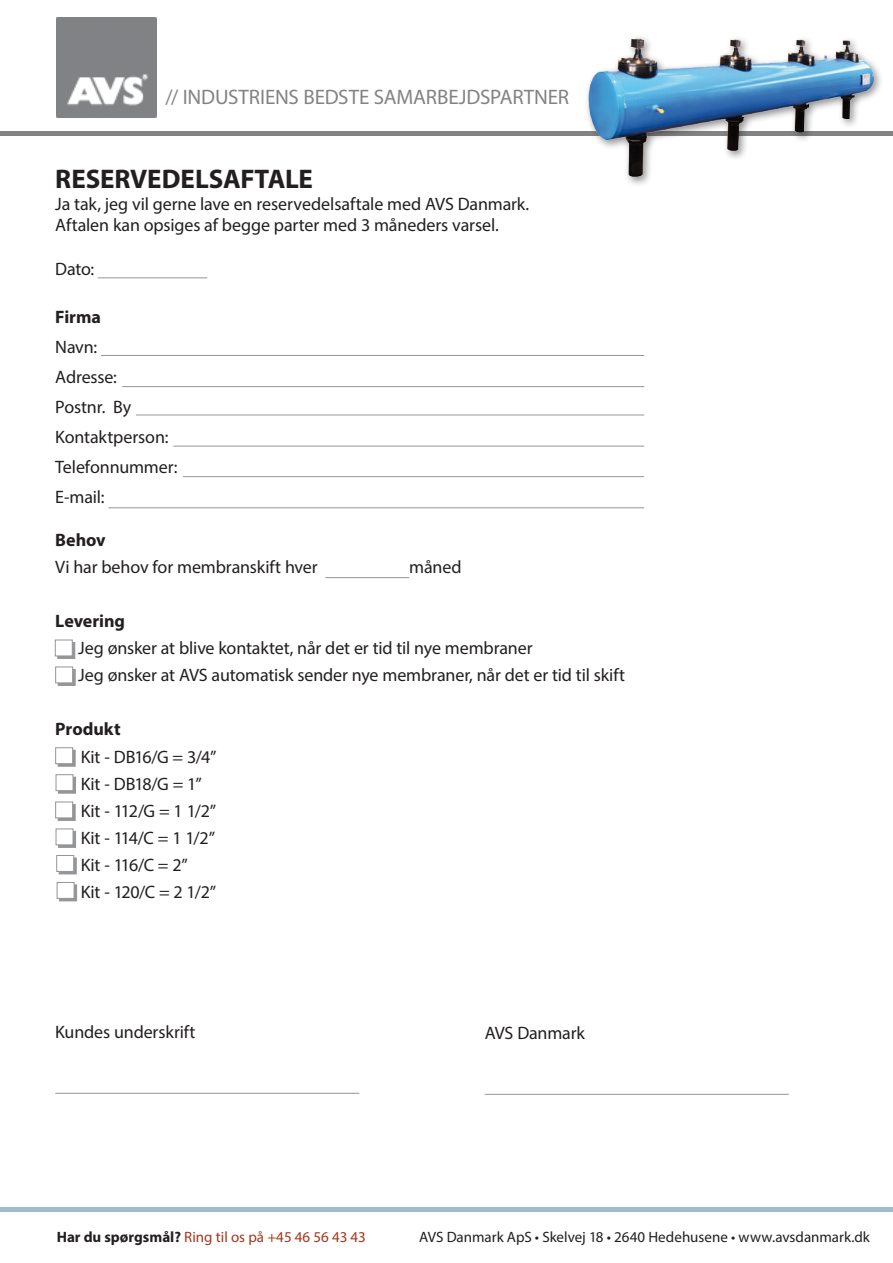
<style>
.page{position:relative;width:893px;height:1263px;background:#fff}
.page>*{position:absolute;margin:0;border:0;box-sizing:border-box;transform-origin:0 0}
.t1{font:700 27px "Myriad Pro";letter-spacing:-.005em;color:#231f20}
.t2{font:21px "Myriad Pro";letter-spacing:-.005em;color:#828385}
.t3{font:18px/27px "Myriad Pro";letter-spacing:-.005em;color:#231f20}
.t4{font:700 18px/30px "Myriad Pro";color:#231f20}
.t5{font:15px "Myriad Pro";color:#231f20}
.t6{font:15px "Myriad Pro";color:#a4361b}
.s1{font-weight:400}
.s2{font-weight:700}
.s3{font-weight:700;color:#231f20}
</style>
<div class="page">
<hr style="left:0;top:1208px;width:893px;height:4px;background:#a0bcd1">
<img style="left:57px;top:17px;width:100px;height:101px">
<hr style="left:0;top:132px;width:893px;height:4px;background:#828385">
<hr style="left:101px;top:355px;width:543px;height:1px;background:#939598">
<hr style="left:122px;top:386px;width:522px;height:1px;background:#939598">
<hr style="left:136px;top:415px;width:508px;height:1px;background:#939598">
<hr style="left:173px;top:446px;width:471px;height:1px;background:#939598">
<hr style="left:183px;top:476px;width:461px;height:1px;background:#939598">
<hr style="left:108px;top:507px;width:536px;height:1px;background:#939598">
<hr style="left:98px;top:277px;width:109px;height:1px;background:#939598">
<hr style="left:325px;top:577px;width:84px;height:1px;background:#939598">
<div style="left:57px;top:642px;width:18px;height:17px;background:#939598"></div>
<div style="left:55px;top:640px;width:18px;height:16px;background:#fff;border:1px solid #939598"></div>
<div style="left:58px;top:669px;width:18px;height:17px;background:#939598;border:1px solid #939598"></div>
<div style="left:55px;top:666px;width:18px;height:17px;background:#fff;border:1px solid #939598"></div>
<hr style="left:55px;top:1093px;width:304px;height:1px;background:#939598">
<hr style="left:485px;top:1094px;width:304px;height:1px;background:#939598">
<div style="left:58px;top:750px;width:18px;height:16px;background:#939598;border:1px solid #939598"></div>
<div style="left:55px;top:747px;width:18px;height:17px;background:#fff;border:1px solid #939598"></div>
<div style="left:58px;top:777px;width:18px;height:16px;background:#939598"></div>
<div style="left:56px;top:774px;width:17px;height:17px;background:#fff;border:1px solid #939598"></div>
<div style="left:58px;top:804px;width:18px;height:17px;background:#939598;border:1px solid #939598"></div>
<div style="left:55px;top:801px;width:18px;height:17px;background:#fff;border:1px solid #939598"></div>
<div style="left:58px;top:831px;width:18px;height:17px;background:#939598"></div>
<div style="left:56px;top:828px;width:17px;height:17px;background:#fff;border:1px solid #939598"></div>
<img style="left:578px;top:37px;width:306px;height:148px">
<div style="left:59px;top:858px;width:18px;height:16px;background:#939598;border:1px solid #939598"></div>
<div style="left:56px;top:855px;width:18px;height:17px;background:#fff;border:1px solid #939598"></div>
<div style="left:59px;top:884px;width:18px;height:17px;background:#939598"></div>
<div style="left:57px;top:882px;width:17px;height:17px;background:#fff;border:1px solid #939598"></div>
<p class="t2" style="left:165px;top:84px;width:405px">// INDUSTRIENS BEDSTE SAMARBEJDSPARTNER</p>
<p class="t1" style="left:55px;top:162px;width:259px">RESERVEDELSAFTALE</p>
<p class="t3" style="left:55px;top:190px;width:476px">Ja tak, jeg vil gerne lave en reservedelsaftale med AVS Danmark.</p>
<p class="t3" style="left:55px;top:212px;width:445px">Aftalen kan opsiges af begge parter med 3 måneders varsel.</p>
<p class="t3" style="left:55px;top:255px;width:41px">Dato:</p>
<p class="t4" style="left:55px;top:302px;width:47px">Firma<br><span class="s1">Navn:</span></p>
<p class="t3" style="left:55px;top:363px;width:63px">Adresse:</p>
<p class="t3" style="left:55px;top:393px;width:77px">Postnr. By</p>
<p class="t3" style="left:55px;top:423px;width:115px">Kontaktperson:</p>
<p class="t3" style="left:55px;top:453px;width:124px">Telefonnummer:</p>
<p class="t3" style="left:55px;top:483px;width:51px">E-mail:</p>
<p class="t4" style="left:55px;top:525px;width:52px">Behov</p>
<p class="t3" style="left:55px;top:554px;width:264px">Vi har behov for membranskift hver</p>
<p class="t3" style="left:409px;top:554px;width:54px">måned</p>
<p class="t4" style="left:55px;top:606px;width:71px">Levering</p>
<p class="t3" style="left:78px;top:635px;width:456px">Jeg ønsker at blive kontaktet, når det er tid til nye membraner</p>
<p class="t3" style="left:78px;top:662px;width:548px">Jeg ønsker at AVS automatisk sender nye membraner, når det er tid til skift</p>
<p class="t3" style="left:81px;top:716px;width:137px;text-indent:-25px"><span class="s2">Produkt<br></span>Kit - DB16/G = 3/4”</p>
<p class="t3" style="left:81px;top:770px;width:123px">Kit - DB18/G = 1”</p>
<p class="t3" style="left:81px;top:797px;width:137px">Kit - 112/G = 1 1/2”</p>
<p class="t3" style="left:81px;top:824px;width:136px">Kit - 114/C = 1 1/2”</p>
<p class="t3" style="left:81px;top:851px;width:109px">Kit - 116/C = 2”</p>
<p class="t3" style="left:81px;top:878px;width:137px">Kit - 120/C = 2 1/2”</p>
<p class="t3" style="left:55px;top:1018px;width:142px">Kundes underskrift</p>
<p class="t3" style="left:485px;top:1019px;width:102px">AVS Danmark</p>
<p class="t6" style="left:57px;top:1227px;width:311px"><span class="s3">Har du spørgsmål?</span> Ring til os på +45 46 56 43 43</p>
<p class="t5" style="left:419px;top:1227px;width:452px">AVS Danmark ApS • Skelvej 18 • 2640 Hedehusene • www.avsdanmark.dk</p>
</div>
